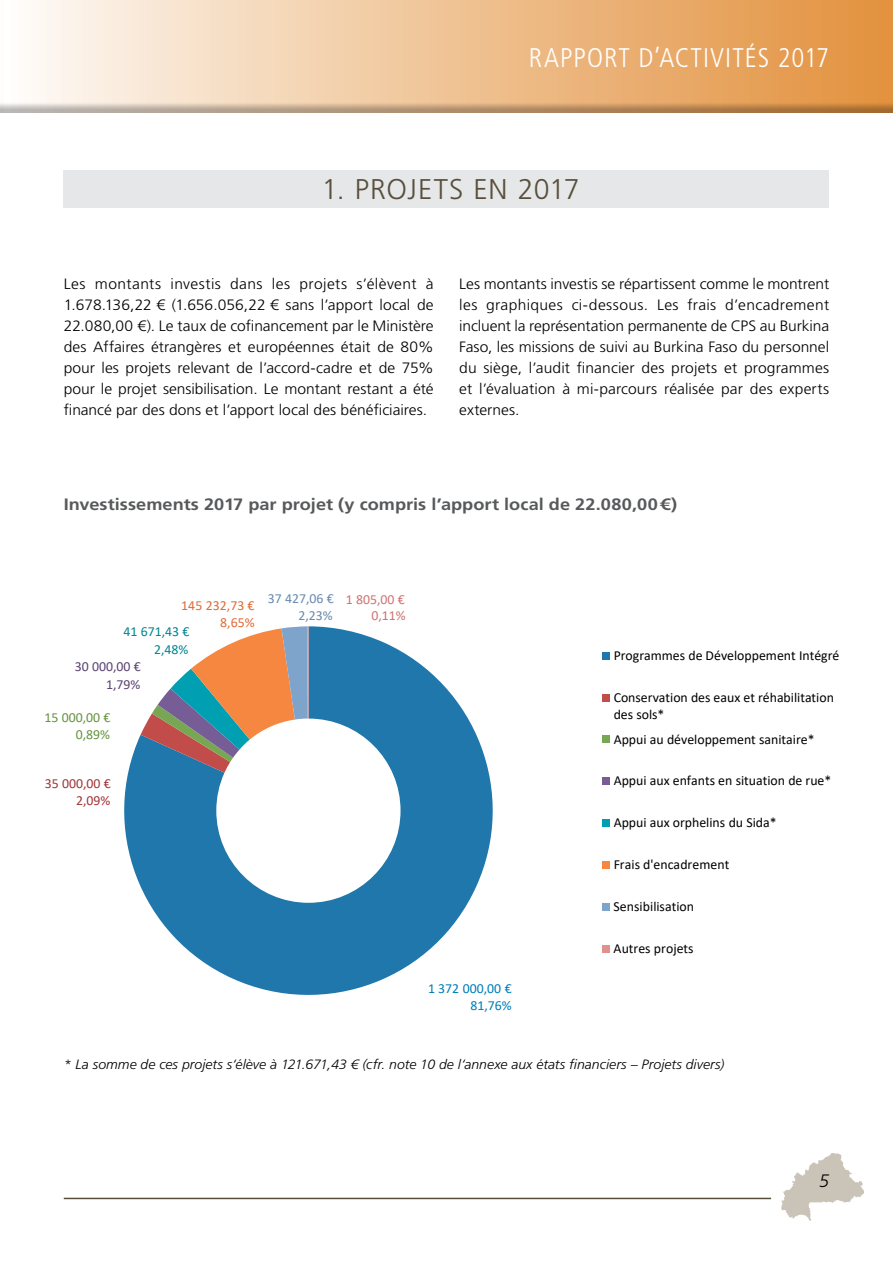
<style>
.page{position:relative;width:893px;height:1263px;background:#fff}
.page>*{position:absolute;margin:0;border:0;box-sizing:border-box;transform-origin:0 0}
.t1{font:300 28.5px "Frutiger LT Std";letter-spacing:.02em;color:#584e3b}
.t2{font:300 condensed 27px "Frutiger LT Std";letter-spacing:.04em;color:#fff}
.t3{font:italic 300 18px "Frutiger LT Std";color:#000}
.t4{font:700 16.5px "Frutiger LT Std";letter-spacing:.005em;color:#58595b;scale:1.1 1}
.t5{font:300 15px/21px "Frutiger LT Std";letter-spacing:.005em;color:#000;text-align:justify;scale:1.04 1}
.t6{font:13.8px/17px "Calibri";color:#000}
.t7{font:13.8px/17.1px "Calibri";color:#007eb5;text-align:right}
.t8{font:13.8px/17px "Calibri";color:#e06b36;text-align:right}
.t9{font:13.8px/17px "Calibri";color:#a23537;text-align:right}
.t10{font:13.8px/17.1px "Calibri";color:#669441;text-align:right}
.t11{font:13.8px/18.5px "Calibri";color:#5b4272;text-align:right}
.t12{font:13.8px/17.7px "Calibri";color:#008591;text-align:right}
.t13{font:13.8px/17.7px "Calibri";color:#688aae;text-align:right}
.t14{font:13.8px/17px "Calibri";color:#cd7472;text-align:right}
.t15{font:italic 300 13.5px "Frutiger LT Std";color:#000;scale:1.04 1}
</style>
<div class="page">
<img style="left:781px;top:1154px;width:82px;height:67px">
<div style="left:0;top:0;width:893px;height:115px;background:#000;opacity:.28"></div>
<hr style="left:64px;top:1198px;width:707px;height:1px;background:#584e3b">
<div style="left:64px;top:170px;width:765px;height:37px;background:#e6e7e8"></div>
<svg style="left:124px;top:626px;width:369px;height:369px;fill:#1f77ab"></svg>
<svg style="left:141px;top:626px;width:167px;height:147px"></svg>
<div style="left:603px;top:652px;width:7px;height:7px;background:#1f77ab"></div>
<div style="left:603px;top:694px;width:7px;height:7px;background:#c24c4a"></div>
<div style="left:603px;top:736px;width:7px;height:7px;background:#77a753"></div>
<div style="left:603px;top:777px;width:7px;height:8px;background:#765d96"></div>
<div style="left:603px;top:819px;width:7px;height:8px;background:#009fb2"></div>
<div style="left:603px;top:861px;width:7px;height:8px;background:#f68740"></div>
<div style="left:603px;top:903px;width:7px;height:8px;background:#7ea4cc"></div>
<div style="left:603px;top:945px;width:7px;height:7px;background:#e28f8f"></div>
<h2 class="t2" style="left:529px;top:42px;width:302px">RAPPORT D’ACTIVITÉS 2017</h2>
<h1 class="t1" style="left:322px;top:173px;width:259px">1. PROJETS EN 2017</h1>
<p class="t5" style="left:64px;top:274px;width:357px">Les montants investis dans les projets s’élèvent à 1.678.136,22 € (1.656.056,22 € sans l’apport local de 22.080,00 €). Le taux de cofinancement par le Ministère des Affaires étrangères et européennes était de 80% pour les projets relevant de l’accord-cadre et de 75% pour le projet sensibilisation. Le montant restant a été financé par des dons et l’apport local des bénéficiaires.</p>
<p class="t5" style="left:459px;top:274px;width:357px">Les montants investis se répartissent comme le montrent les graphiques ci-dessous. Les frais d’encadrement incluent la représentation permanente de CPS au Burkina Faso, les missions de suivi au Burkina Faso du personnel du siège, l’audit financier des projets et programmes et l’évaluation à mi-parcours réalisée par des experts externes.</p>
<p class="t4" style="left:64px;top:494px;width:559px">Investissements 2017 par projet (y compris l’apport local de 22.080,00€)</p>
<p class="t8" style="left:181px;top:597px;width:75px">145 232,73 €<br>8,65%</p>
<p class="t13" style="left:268px;top:589px;width:67px">37 427,06 €<br>2,23%</p>
<p class="t14" style="left:346px;top:590px;width:61px">1 805,00 €<br>0,11%</p>
<p class="t12" style="left:123px;top:622px;width:67px">41 671,43 €<br>2,48%</p>
<p class="t11" style="left:75px;top:657px;width:67px">30 000,00 €<br>1,79%</p>
<p class="t10" style="left:44px;top:708px;width:68px">15 000,00 €<br>0,89%</p>
<p class="t9" style="left:45px;top:775px;width:67px">35 000,00 €<br>2,09%</p>
<p class="t7" style="left:428px;top:979px;width:85px">1 372 000,00 €<br>81,76%</p>
<p class="t6" style="left:614px;top:646px;width:227px">Programmes de Développement Intégré</p>
<p class="t6" style="left:614px;top:688px;width:222px">Conservation des eaux et réhabilitation des sols*</p>
<p class="t6" style="left:614px;top:730px;width:202px">Appui au développement sanitaire*</p>
<p class="t6" style="left:614px;top:772px;width:219px">Appui aux enfants en situation de rue*</p>
<p class="t6" style="left:614px;top:814px;width:165px">Appui aux orphelins du Sida*</p>
<p class="t6" style="left:614px;top:856px;width:117px">Frais d'encadrement</p>
<p class="t6" style="left:614px;top:897px;width:82px">Sensibilisation</p>
<p class="t6" style="left:614px;top:939px;width:81px">Autres projets</p>
<p class="t15" style="left:64px;top:1056px;width:637px">* La somme de ces projets s‘élève à 121.671,43 € (cfr. note 10 de l‘annexe aux états financiers – Projets divers)</p>
<p class="t3" style="left:819px;top:1171px;width:12px">5</p>
</div>
